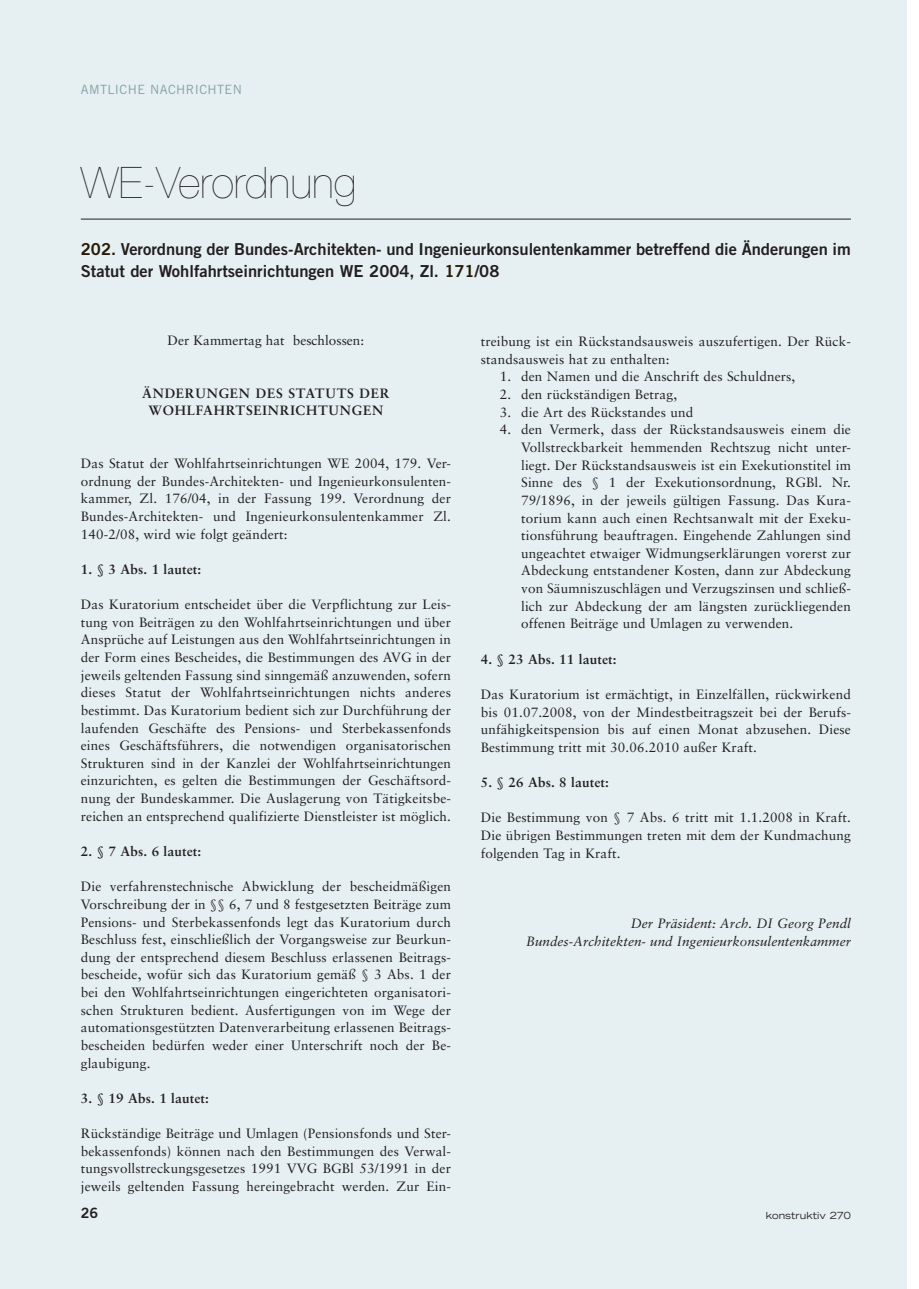
<style>
.page{position:relative;width:919px;height:1289px;background:#fff}
.page>*{position:absolute;margin:0;border:0;box-sizing:border-box;transform-origin:0 0}
.t1{font:200 43.5px "Helvetica Neue";color:#231f20}
.t2{font:16.5px/22px "Trade Gothic Bold Two";color:#231f20}
.t3{font:14.25px "Trade Gothic Bold Two";color:#231f20}
.t4{font:13.5px/17.7px "Sabon";letter-spacing:.01em;color:#231f20;text-align:justify}
.t5{font:700 13.5px "Sabon";letter-spacing:.01em;color:#231f20}
.t6{font:italic 13.5px/17.7px "Sabon";color:#231f20;text-align:right}
.t7{font:700 13.5px/17.7px "Sabon";letter-spacing:.055em;color:#231f20;text-align:center}
.t8{font:12.75px "Trade Gothic";letter-spacing:.03em;color:#83a2a8}
.t9{font:expanded 9.75px "Trade Gothic LH";color:#231f20}
.s1{color:#251a05}
</style>
<div class="page">
<div style="left:0;top:0;width:906px;height:1288px;background:#e6eff1"></div>
<hr style="left:81px;top:219px;width:769px;height:1px;background:#231f20">
<p class="t8" style="left:81px;top:85px;width:163px">AMTLICHE NACHRICHTEN</p>
<h1 class="t1" style="left:81px;top:166px;width:277px">WE-Verordnung</h1>
<p class="t2" style="left:81px;top:240px;width:771px"><span class="s1">202.</span> Verordnung der Bundes-Architekten- und Ingenieurkonsulentenkammer betreffend die Änderungen im<br>Statut der Wohlfahrtseinrichtungen WE 2004, Zl. <span class="s1">171</span>/08</p>
<p class="t4" style="left:168px;top:332px;width:198px">Der Kammertag hat beschlossen:</p>
<p class="t7" style="left:142px;top:385px;width:249px">ÄNDERUNGEN DES STATUTS DER<br>WOHLFAHRTSEINRICHTUNGEN</p>
<p class="t4" style="left:81px;top:455px;width:371px">Das Statut der Wohlfahrtseinrichtungen WE 2004, 179. Ver&shy;ordnung der Bundes-Architekten- und Ingenieurkonsulenten&shy;kammer, Zl. 176/04, in der Fassung 199. Verordnung der Bundes-Architekten- und Ingenieurkonsulentenkammer Zl.<br>140-2/08, wird wie folgt geändert:</p>
<p class="t5" style="left:81px;top:563px;width:122px">1. § 3 Abs. 1 lautet:</p>
<p class="t4" style="left:81px;top:596px;width:371px">Das Kuratorium entscheidet über die Verpflichtung zur Leis&shy;tung von Beiträgen zu den Wohlfahrtseinrichtungen und über Ansprüche auf Leistungen aus den Wohlfahrtseinrichtungen in der Form eines Bescheides, die Bestimmungen des AVG in der jeweils geltenden Fassung sind sinngemäß anzuwenden, sofern dieses Statut der Wohlfahrtseinrichtungen nichts anderes bestimmt. Das Kuratorium bedient sich zur Durchführung der laufenden Geschäfte des Pensions- und Sterbekassenfonds eines Geschäftsführers, die notwendigen organisatorischen Strukturen sind in der Kanzlei der Wohlfahrtseinrichtungen einzurichten, es gelten die Bestimmungen der Geschäftsord&shy;nung der Bundeskammer. Die Auslagerung von Tätigkeitsbe&shy;reichen an entsprechend qualifizierte Dienstleister ist möglich.</p>
<p class="t5" style="left:81px;top:845px;width:122px">2. § 7 Abs. 6 lautet:</p>
<p class="t4" style="left:81px;top:878px;width:371px">Die verfahrenstechnische Abwicklung der bescheidmäßigen Vorschreibung der in §§ 6, 7 und 8 festgesetzten Beiträge zum Pensions- und Sterbekassenfonds legt das Kuratorium durch Beschluss fest, einschließlich der Vorgangsweise zur Beurkun&shy;dung der entsprechend diesem Beschluss erlassenen Beitrags&shy;bescheide, wofür sich das Kuratorium gemäß § 3 Abs. 1 der bei den Wohlfahrtseinrichtungen eingerichteten organisatori&shy;schen Strukturen bedient. Ausfertigungen von im Wege der automationsgestützten Datenverarbeitung erlassenen Beitrags&shy;bescheiden bedürfen weder einer Unterschrift noch der Be&shy;glaubigung.</p>
<p class="t5" style="left:81px;top:1092px;width:130px">3. § 19 Abs. 1 lautet:</p>
<p class="t4" style="left:81px;top:1125px;width:371px">Rückständige Beiträge und Umlagen (Pensionsfonds und Ster&shy;bekassenfonds) können nach den Bestimmungen des Verwal&shy;tungsvollstreckungsgesetzes 1991 VVG BGBl 53/1991 in der jeweils geltenden Fassung hereingebracht werden. Zur Ein-</p>
<p class="t3" style="left:81px;top:1208px;width:19px">26</p>
<p class="t4" style="left:480px;top:334px;width:371px">treibung ist ein Rückstandsausweis auszufertigen. Der Rück&shy;standsausweis hat zu enthalten:</p>
<p class="t4" style="left:500px;top:369px;width:297px">1. den Namen und die Anschrift des Schuldners,</p>
<p class="t4" style="left:500px;top:387px;width:179px">2. den rückständigen Betrag,</p>
<p class="t4" style="left:500px;top:404px;width:195px">3. die Art des Rückstandes und</p>
<p class="t4" style="left:521px;top:422px;width:331px;text-indent:-21px">4. den Vermerk, dass der Rückstandsausweis einem die Vollstreckbarkeit hemmenden Rechtszug nicht unter&shy;liegt. Der Rückstandsausweis ist ein Exekutionstitel im Sinne des § 1 der Exekutionsordnung, RGBl. Nr.<br>79/1896, in der jeweils gültigen Fassung. Das Kura&shy;torium kann auch einen Rechtsanwalt mit der Exeku&shy;tionsführung beauftragen. Eingehende Zahlungen sind ungeachtet etwaiger Widmungserklärungen vorerst zur Abdeckung entstandener Kosten, dann zur Abdeckung von Säumniszuschlägen und Verzugszinsen und schließ&shy;lich zur Abdeckung der am längsten zurückliegenden offenen Beiträge und Umlagen zu verwenden.</p>
<p class="t5" style="left:480px;top:653px;width:137px">4. § 23 Abs. 11 lautet:</p>
<p class="t4" style="left:480px;top:686px;width:371px">Das Kuratorium ist ermächtigt, in Einzelfällen, rückwirkend bis 01.07.2008, von der Mindestbeitragszeit bei der Berufs&shy;unfähigkeitspension bis auf einen Monat abzusehen. Diese Bestimmung tritt mit 30.06.2010 außer Kraft.</p>
<p class="t5" style="left:480px;top:776px;width:130px">5. § 26 Abs. 8 lautet:</p>
<p class="t4" style="left:480px;top:810px;width:371px">Die Bestimmung von § 7 Abs. 6 tritt mit 1.1.2008 in Kraft.<br>Die übrigen Bestimmungen treten mit dem der Kundmachung folgenden Tag in Kraft.</p>
<p class="t6" style="left:526px;top:915px;width:326px">Der Präsident: Arch. DI Georg Pendl<br>Bundes-Architekten- und Ingenieurkonsulentenkammer</p>
<p class="t9" style="left:765px;top:1211px;width:87px">konstruktiv 270</p>
</div>
